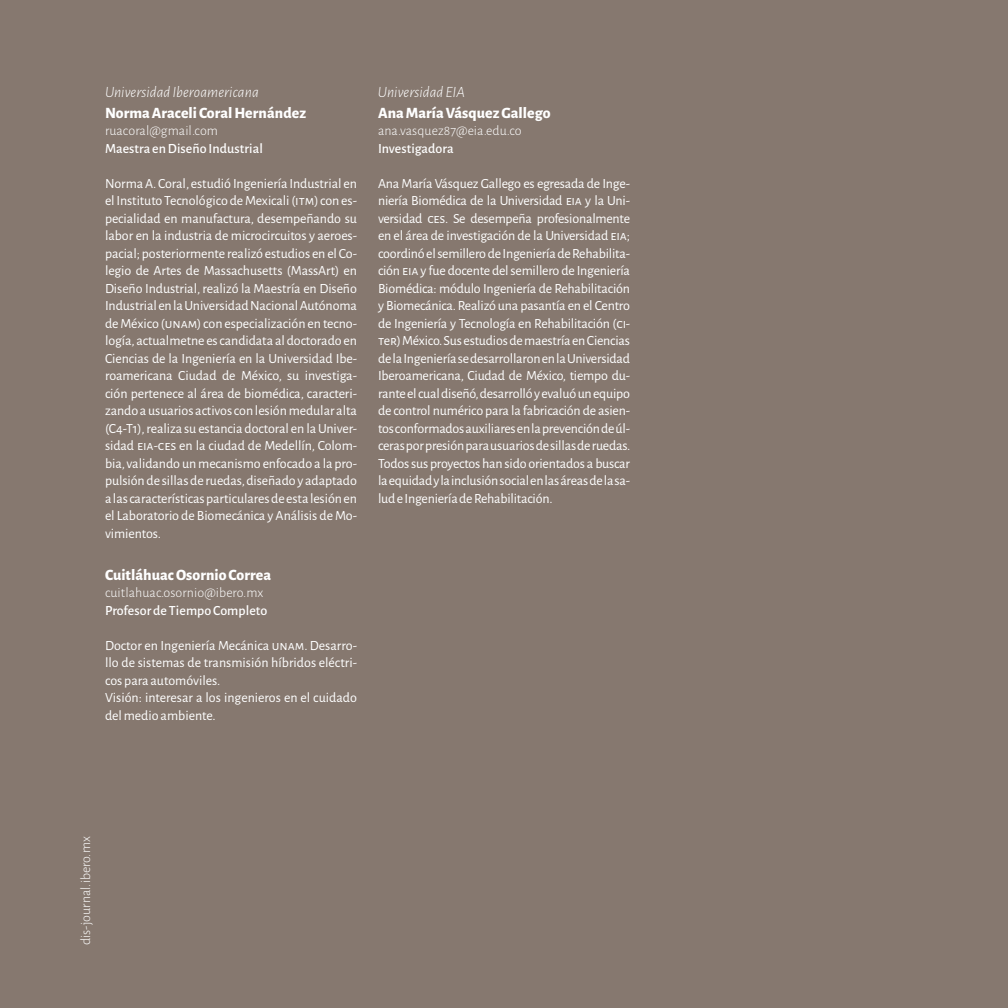
<style>
.page{position:relative;width:1008px;height:1008px;background:#86786f}
.page>*{position:absolute;margin:0;border:0;box-sizing:border-box;transform-origin:0 0}
.t1{font:800 15.75px "Alegreya Sans";letter-spacing:.005em;color:#fff}
.t2{font:italic 300 15.75px "Alegreya Sans";letter-spacing:.005em;color:#fff}
.t3{font:14px/17.5px "Alegreya Sans";color:#fff;text-align:justify}
.t4{font:300 14px "Alegreya Sans";letter-spacing:.005em;color:#fff}
.t5{font:500 14px "Alegreya Sans";letter-spacing:.005em;color:#fff}
.s1{font-family:"Alegreya Sans SC"}
</style>
<div class="page">
<p class="t2" style="left:105px;top:81px;width:155px">Universidad Iberoamericana</p>
<p class="t2" style="left:378px;top:81px;width:88px">Universidad EIA</p>
<p class="t1" style="left:105px;top:101px;width:203px">Norma Araceli Coral Hernández</p>
<p class="t4" style="left:105px;top:122px;width:115px">ruacoral@gmail.com</p>
<p class="t5" style="left:105px;top:138px;width:159px">Maestra en Diseño Industrial</p>
<p class="t3" style="left:105px;top:174px;width:254px">Norma A. Coral, estudió Ingeniería Industrial en el Instituto Tecnológico de Mexicali (<span class="s1">itm</span>) con es&shy;pecialidad en manufactura, desempeñando su labor en la industria de microcircuitos y aeroes&shy;pacial; posteriormente realizó estudios en el Co&shy;legio de Artes de Massachusetts (MassArt) en Diseño Industrial, realizó la Maestría en Diseño Industrial en la Universidad Nacional Autónoma de México (<span class="s1">unam</span>) con especialización en tecno&shy;logía, actualmetne es candidata al doctorado en Ciencias de la Ingeniería en la Universidad Ibe&shy;roamericana Ciudad de México, su investiga&shy;ción pertenece al área de biomédica, caracteri&shy;zando a usuarios activos con lesión medular alta (C4-T1), realiza su estancia doctoral en la Univer&shy;sidad <span class="s1">eia</span>-<span class="s1">ces</span> en la ciudad de Medellín, Colom&shy;bia, validando un mecanismo enfocado a la pro&shy;pulsión de sillas de ruedas, diseñado y adaptado a las características particulares de esta lesión en el Laboratorio de Biomecánica y Análisis de Mo&shy;vimientos.</p>
<p class="t1" style="left:105px;top:563px;width:168px">Cuitláhuac Osornio Correa</p>
<p class="t4" style="left:105px;top:584px;width:160px">cuitlahuac.osornio@ibero.mx</p>
<p class="t5" style="left:105px;top:600px;width:164px">Profesor de Tiempo Completo</p>
<p class="t3" style="left:105px;top:636px;width:253px;text-align:left">Doctor en Ingeniería Mecánica <span class="s1">unam</span>. Desarro&shy;llo de sistemas de transmisión híbridos eléctri&shy;cos para automóviles.<br>Visión: interesar a los ingenieros en el cuidado del medio ambiente.</p>
<p class="t1" style="left:378px;top:101px;width:174px">Ana María Vásquez Gallego</p>
<p class="t4" style="left:378px;top:122px;width:145px">ana.vasquez87@eia.edu.co</p>
<p class="t5" style="left:378px;top:138px;width:77px">Investigadora</p>
<p class="t3" style="left:378px;top:174px;width:254px">Ana María Vásquez Gallego es egresada de Inge&shy;niería Biomédica de la Universidad <span class="s1">eia</span> y la Uni&shy;versidad <span class="s1">ces</span>. Se desempeña profesionalmente en el área de investigación de la Universidad <span class="s1">eia</span>; coordinó el semillero de Ingeniería de Rehabilita&shy;ción <span class="s1">eia</span> y fue docente del semillero de Ingeniería Biomédica: módulo Ingeniería de Rehabilitación y Biomecánica. Realizó una pasantía en el Centro de Ingeniería y Tecnología en Rehabilitación (<span class="s1">ci&shy;t</span>e<span class="s1">r</span>) México. Sus estudios de maestría en Ciencias de la Ingeniería se desarrollaron en la Universidad Iberoamericana, Ciudad de México, tiempo du&shy;rante el cual diseñó, desarrolló y evaluó un equipo de control numérico para la fabricación de asien&shy;tos conformados auxiliares en la prevención de úl&shy;ceras por presión para usuarios de sillas de ruedas.<br>Todos sus proyectos han sido orientados a buscar la equidad y la inclusión social en las áreas de la sa&shy;lud e Ingeniería de Rehabilitación.</p>
<p class="t4" style="left:77px;top:945px;width:110px;rotate:-90deg">dis-journal.ibero.mx</p>
</div>
